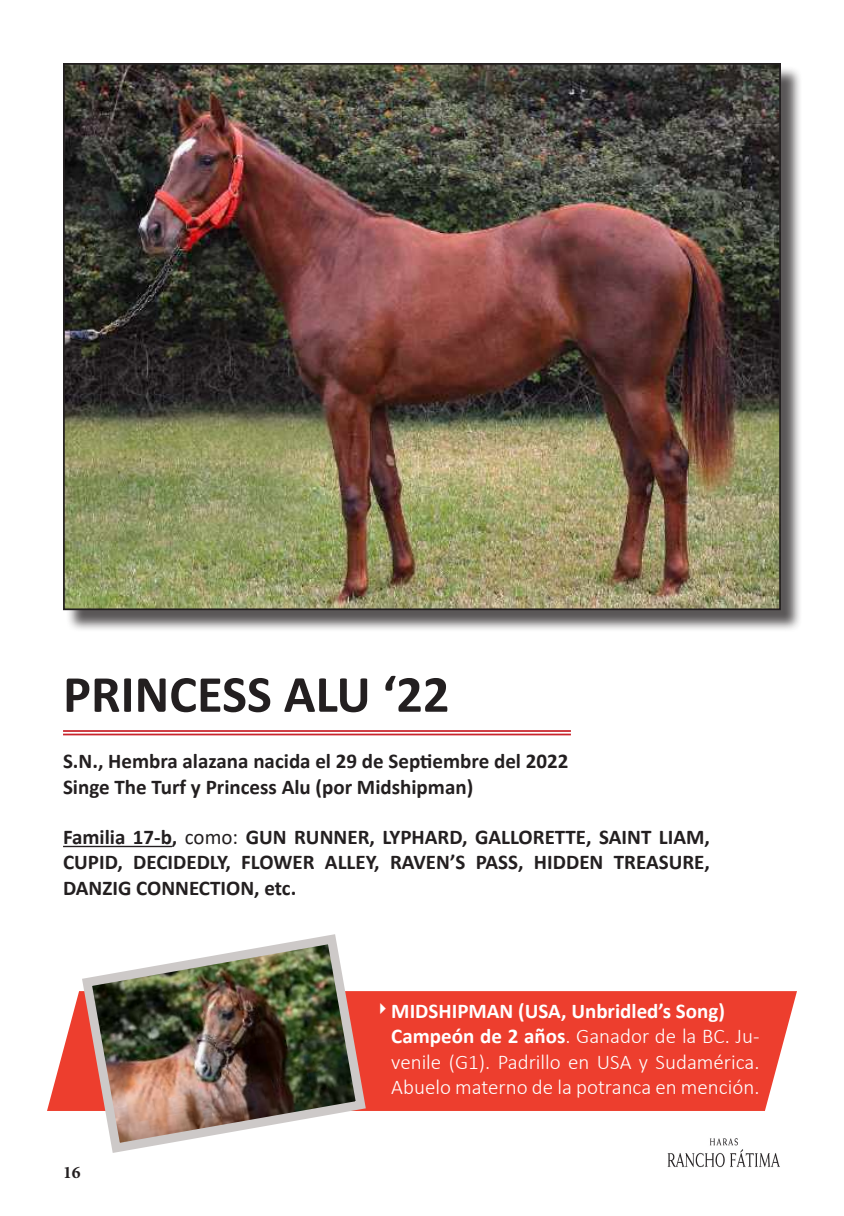
<style>
.page{position:relative;width:844px;height:1216px;background:#fff}
.page>*{position:absolute;margin:0;border:0;box-sizing:border-box;transform-origin:0 0}
.t1{font:700 52.5px "Calibri";color:#231f20}
.t2{font:700 21px/25.2px "Calibri";color:#231f20}
.t3{font:300 21px/25.2px "Calibri";color:#fff}
.t4{font:700 17.5px "Minion Pro";color:#231f20}
.s1{font-weight:400}
.s2{font-weight:700}
</style>
<div class="page">
<img style="left:667px;top:1138px;width:113px;height:30px">
<hr style="left:63px;top:845px;width:109px;height:2px;background:#231f20">
<svg style="left:47px;top:991px;width:749px;height:119px;background:#ee4b3d"></svg>
<img style="left:77px;top:934px;width:294px;height:219px">
<hr style="left:63px;top:730px;width:507px;height:1px;background:#c8242b">
<hr style="left:63px;top:733px;width:507px;height:2px;background:#c8242b">
<div style="left:66px;top:66px;width:736px;height:565px;background:#231f20;opacity:.75"></div>
<img style="left:66px;top:66px;width:711px;height:541px">
<h1 class="t1" style="left:63px;top:657px;width:388px">PRINCESS ALU ‘22</h1>
<p class="t2" style="left:63px;top:748px;width:506px">S.N., Hembra alazana nacida el 29 de Septiembre del 2022<br>Singe The Turf y Princess Alu (por Midshipman)</p>
<p class="t2" style="left:63px;top:824px;width:648px;text-align:justify">Familia 17-b, <span class="s1">como:</span> GUN RUNNER, LYPHARD, GALLORETTE, SAINT LIAM, CUPID, DECIDEDLY, FLOWER ALLEY, RAVEN’S PASS, HIDDEN TREASURE, DANZIG CONNECTION, etc.</p>
<p class="t4" style="left:63px;top:1160px;width:19px">16</p>
<p class="t3" style="left:391px;top:998px;width:369px;text-indent:-18px">✔<span class="s2">MIDSHIPMAN (USA, Unbridled’s Song)<br>Campeón de 2 años</span>. Ganador de la BC. Ju&shy;venile (G1). Padrillo en USA y Sudamérica.<br>Abuelo materno de la potranca en mención.</p>
</div>
